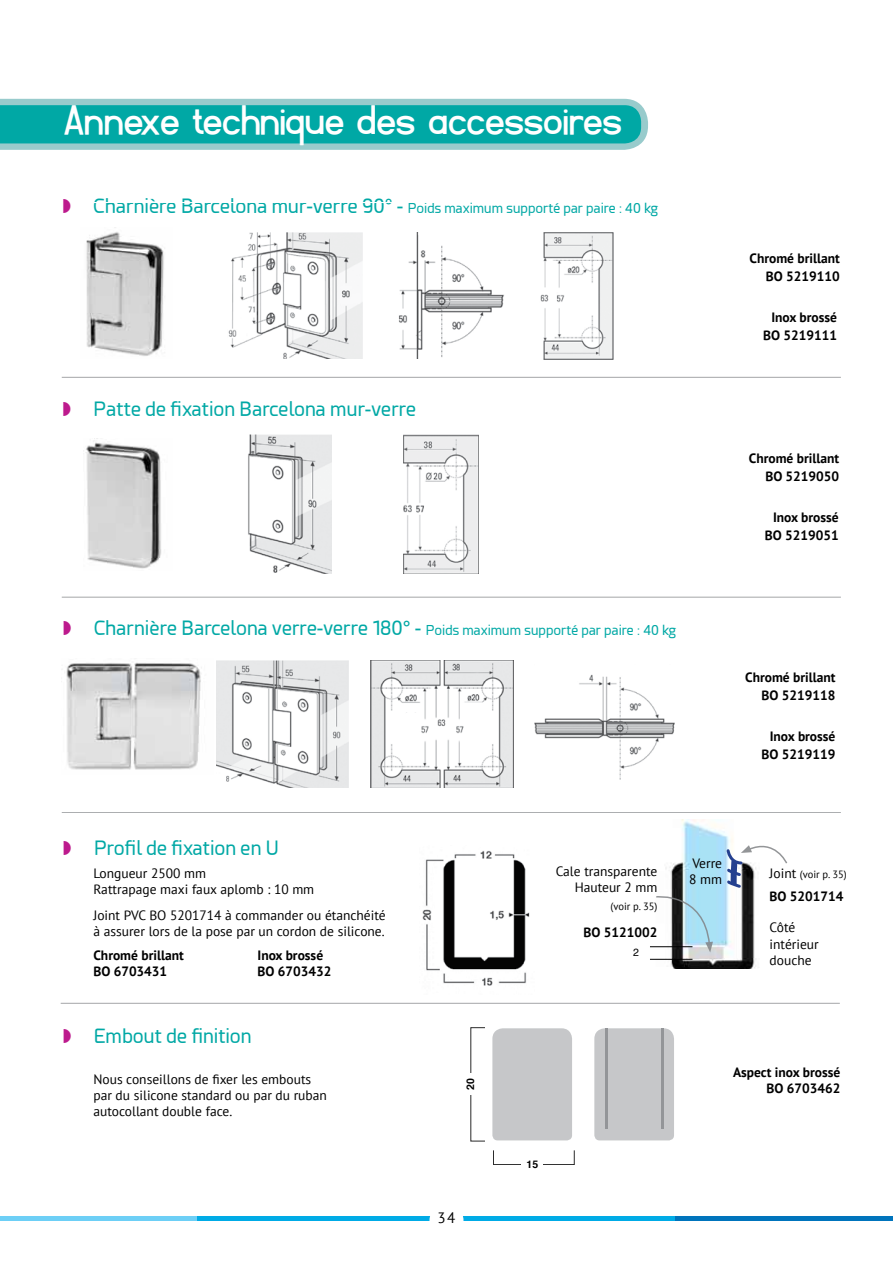
<style>
.page{position:relative;width:893px;height:1263px;background:#fff}
.page>*{position:absolute;margin:0;border:0;box-sizing:border-box;transform-origin:0 0}
.t1{font:700 45px "Fibel Nord";letter-spacing:.025em;color:#fff}
.t2{font:19.5px "Esphimere";color:#00a8a5}
.t3{font:15px "PT Sans";color:#000}
.t4{font:13.5px/16.2px "PT Sans";color:#000}
.t5{font:700 13.5px/18px "PT Sans";color:#000;text-align:right}
.t6{font:13.5px "Esphimere";color:#00a8a5}
.t7{font:10.5px "PT Sans";color:#000}
.t8{font:700 10.5px "Helvetica";color:#000}
.t9{font:10.5px "Helvetica";color:#000}
.s1{font-size:19.5px}
.s2{font-size:13.5px}
</style>
<div class="page">
<svg style="left:0;top:99px;width:648px;height:51px;background:#27b1af"></svg>
<img style="left:422px;top:850px;width:108px;height:136px">
<img style="left:86px;top:232px;width:78px;height:124px">
<img style="left:399px;top:232px;width:214px;height:127px">
<img style="left:228px;top:232px;width:134px;height:127px">
<img style="left:66px;top:662px;width:136px;height:108px">
<img style="left:216px;top:660px;width:132px;height:128px">
<img style="left:534px;top:674px;width:140px;height:106px">
<img style="left:370px;top:660px;width:143px;height:128px">
<img style="left:404px;top:435px;width:74px;height:139px">
<img style="left:248px;top:435px;width:84px;height:139px">
<hr style="left:62px;top:377px;width:779px;height:1px;background:#939598">
<hr style="left:61px;top:1003px;width:779px;height:1px;background:#939598">
<hr style="left:62px;top:597px;width:779px;height:1px;background:#939598">
<hr style="left:62px;top:812px;width:779px;height:1px;background:#939598">
<div style="left:492px;top:1028px;width:80px;height:112px;background:#c6c7c9"></div>
<div style="left:594px;top:1028px;width:80px;height:112px;background:#c6c7c9"></div>
<div style="left:493px;top:1150px;width:81px;height:15px;border:1px solid #000"></div>
<div style="left:522px;top:1160px;width:21px;height:19px;background:#fff"></div>
<hr style="left:605px;top:1028px;width:2px;height:101px;background:#939598">
<hr style="left:661px;top:1028px;width:2px;height:101px;background:#939598">
<img style="left:83px;top:441px;width:78px;height:128px">
<img style="left:650px;top:820px;width:106px;height:149px">
<svg style="left:655px;top:893px;width:58px;height:59px"></svg>
<hr style="left:650px;top:946px;width:42px;height:1px;background:#000">
<hr style="left:650px;top:959px;width:42px;height:1px;background:#000">
<svg style="left:725px;top:838px;width:63px;height:52px"></svg>
<hr style="left:0;top:1216px;width:893px;height:4px;background:#00abe6">
<hr style="left:675px;top:1216px;width:218px;height:4px;background:#0074bc">
<hr style="left:0;top:1216px;width:196px;height:4px;background:#6dcff6">
<div style="left:429px;top:1203px;width:34px;height:34px;background:#fff;border-radius:50%"></div>
<h1 class="t1" style="left:64px;top:97px;width:559px">Annexe technique des accessoires</h1>
<p class="t6" style="left:94px;top:200px;width:566px"><span class="s1">Charnière Barcelona mur-verre 90° -</span> Poids maximum supporté par paire : 40 kg</p>
<h2 class="t2" style="left:94px;top:398px;width:324px">Patte de fixation Barcelona mur-verre</h2>
<h2 class="t2" style="left:94px;top:616px;width:584px">Charnière Barcelona verre-verre 180° - <span class="s2">Poids maximum supporté par paire : 40 kg</span></h2>
<p class="t5" style="left:749px;top:249px;width:92px">Chromé brillant<br>BO 5219110</p>
<p class="t5" style="left:763px;top:308px;width:75px">Inox brossé<br>BO 5219111</p>
<p class="t5" style="left:749px;top:449px;width:92px">Chromé brillant<br>BO 5219050</p>
<p class="t5" style="left:765px;top:508px;width:75px">Inox brossé<br>BO 5219051</p>
<p class="t5" style="left:745px;top:668px;width:92px">Chromé brillant<br>BO 5219118</p>
<p class="t5" style="left:762px;top:727px;width:75px">Inox brossé<br>BO 5219119</p>
<h2 class="t2" style="left:94px;top:837px;width:187px">Profil de fixation en U</h2>
<p class="t4" style="left:93px;top:865px;width:222px">Longueur 2500 mm<br>Rattrapage maxi faux aplomb : 10 mm</p>
<p class="t4" style="left:93px;top:906px;width:294px">Joint PVC BO 5201714 à commander ou étanchéité à assurer lors de la pose par un cordon de silicone.</p>
<p class="t5" style="left:93px;top:947px;width:92px;line-height:16.2px;text-align:left">Chromé brillant<br>BO 6703431</p>
<p class="t5" style="left:257px;top:947px;width:75px;line-height:16.2px;text-align:left">Inox brossé<br>BO 6703432</p>
<h2 class="t2" style="left:94px;top:1024px;width:159px">Embout de finition</h2>
<p class="t4" style="left:556px;top:862px;width:103px;text-align:right">Cale transparente<br>Hauteur 2 mm</p>
<p class="t7" style="left:610px;top:899px;width:48px">(voir p. 35)</p>
<p class="t5" style="left:584px;top:923px;width:75px">BO 5121002</p>
<p class="t9" style="left:633px;top:944px;width:7px">2</p>
<p class="t4" style="left:689px;top:855px;width:34px">Verre<br>8 mm</p>
<p class="t7" style="left:770px;top:868px;width:79px"><span class="s2">Joint</span> (voir p. 35)</p>
<p class="t5" style="left:770px;top:887px;width:75px">BO 5201714</p>
<p class="t4" style="left:770px;top:919px;width:51px">Côté intérieur douche</p>
<p class="t4" style="left:93px;top:1071px;width:235px">Nous conseillons de fixer les embouts par du silicone standard ou par du ruban autocollant double face.</p>
<p class="t5" style="left:733px;top:1063px;width:109px">Aspect inox brossé</p>
<p class="t8" style="left:462px;top:1090px;width:13px;rotate:-90deg">20</p>
<p class="t5" style="left:766px;top:1079px;width:75px">BO 6703462</p>
<p class="t3" style="left:438px;top:1208px;width:19px">34</p>
<p class="t8" style="left:526px;top:1156px;width:13px">15</p>
</div>
